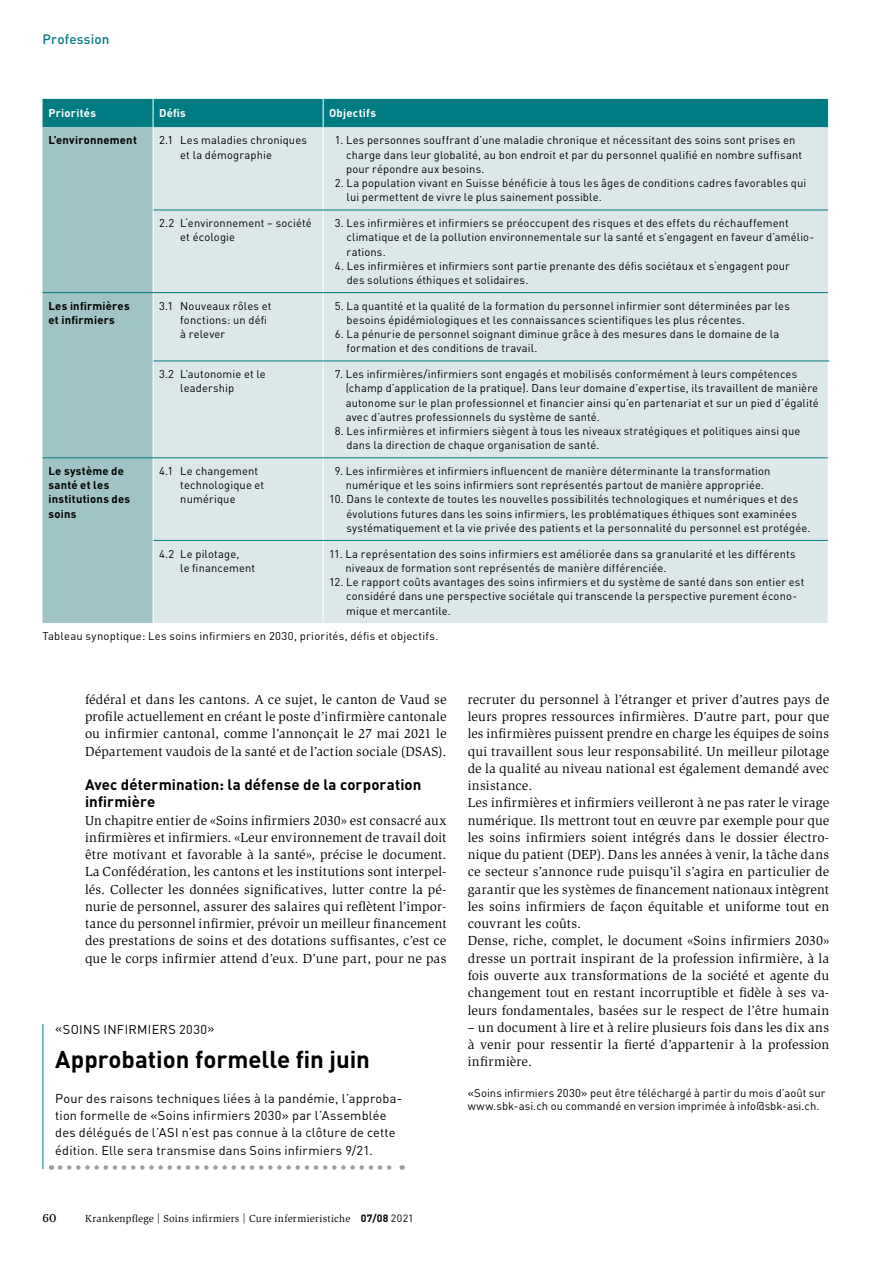
<style>
.page{position:relative;width:893px;height:1263px;background:#fff}
.page>*{position:absolute;margin:0;border:0;box-sizing:border-box;transform-origin:0 0}
.t1{font:700 24px "DIN Pro";color:#000}
.t2{font:700 15px/17.2px "DIN Pro";letter-spacing:.01em;color:#000}
.t3{font:13.5px/17.2px "Slimbach Std";letter-spacing:.01em;color:#000;text-align:justify}
.t4{font:500 13.5px "DIN Pro";letter-spacing:.015em;color:#007b81}
.t5{font:12.75px/17.2px "DIN Pro";letter-spacing:.015em;color:#000}
.t6{font:700 12px "Esta Pro";color:#000}
.t7{font:11.25px/14.2px "DIN Pro";letter-spacing:.015em;color:#000}
.t8{font:700 11.25px/14.2px "DIN Pro";letter-spacing:.02em;color:#000}
.t9{font:700 11.25px "DIN Pro";letter-spacing:.02em;color:#fff}
.t10{font:10.5px "Slimbach Std";letter-spacing:.025em;color:#000}
.s1{font-family:"DIN Pro";font-weight:700}
.s2{font-family:"DIN Pro"}
</style>
<div class="page">
<svg style="left:60px;top:1165px;width:343px;height:5px"></svg>
<hr style="left:43px;top:1024px;width:1px;height:145px;background:#007b81">
<div style="left:43px;top:127px;width:110px;height:496px;background:#a0c3c5"></div>
<div style="left:154px;top:127px;width:674px;height:496px;background:#dce8e8"></div>
<hr style="left:323px;top:127px;width:1px;height:83px;background:#fff">
<hr style="left:323px;top:210px;width:1px;height:82px;background:#fff">
<hr style="left:323px;top:293px;width:1px;height:68px;background:#fff">
<hr style="left:323px;top:458px;width:1px;height:82px;background:#fff">
<hr style="left:323px;top:541px;width:1px;height:82px;background:#fff">
<hr style="left:323px;top:361px;width:1px;height:96px;background:#fff">
<div style="left:43px;top:99px;width:785px;height:28px;background:#007b81"></div>
<hr style="left:43px;top:292px;width:110px;height:1px;background:#007b81">
<hr style="left:153px;top:292px;width:170px;height:1px;background:#007b81">
<hr style="left:323px;top:292px;width:505px;height:1px;background:#007b81">
<hr style="left:43px;top:457px;width:110px;height:1px;background:#007b81">
<hr style="left:153px;top:457px;width:170px;height:1px;background:#007b81">
<hr style="left:323px;top:457px;width:505px;height:1px;background:#007b81">
<hr style="left:153px;top:210px;width:170px;height:1px;background:#007b81">
<hr style="left:323px;top:210px;width:505px;height:1px;background:#007b81">
<hr style="left:153px;top:361px;width:170px;height:1px;background:#007b81">
<hr style="left:323px;top:361px;width:506px;height:1px;background:#007b81">
<hr style="left:153px;top:540px;width:170px;height:1px;background:#007b81">
<hr style="left:323px;top:540px;width:505px;height:1px;background:#007b81">
<p class="t4" style="left:43px;top:30px;width:69px">Profession</p>
<p class="t9" style="left:48px;top:105px;width:49px">Priorités</p>
<p class="t9" style="left:159px;top:105px;width:28px">Défis</p>
<p class="t9" style="left:329px;top:105px;width:48px">Objectifs</p>
<p class="t8" style="left:48px;top:133px;width:90px">L’environnement</p>
<p class="t7" style="left:180px;top:133px;width:128px;text-indent:-21px">2.1 Les maladies chroniques et la démographie</p>
<p class="t7" style="left:346px;top:133px;width:458px;text-indent:-11px">1. Les personnes souffrant d’une maladie chronique et nécessitant des soins sont prises en charge dans leur globalité, au bon endroit et par du personnel qualifié en nombre suffisant pour répondre aux besoins.</p>
<p class="t7" style="left:347px;top:176px;width:461px;text-indent:-12px">2. La population vivant en Suisse bénéficie à tous les âges de conditions cadres favorables qui lui permettent de vivre le plus sainement possible.</p>
<p class="t7" style="left:180px;top:215px;width:133px;text-indent:-21px">2.2 L‘environnement – société et écologie</p>
<p class="t7" style="left:347px;top:215px;width:469px;text-indent:-12px">3. Les infirmières et infirmiers se préoccupent des risques et des effets du réchauffement climatique et de la pollution environnementale sur la santé et s’engagent en faveur d’amélio&shy;rations.</p>
<p class="t7" style="left:347px;top:258px;width:445px;text-indent:-12px">4. Les infirmières et infirmiers sont partie prenante des défis sociétaux et s‘engagent pour des solutions éthiques et solidaires.</p>
<p class="t8" style="left:48px;top:298px;width:83px">Les infirmières et infirmiers</p>
<p class="t7" style="left:180px;top:298px;width:93px;text-indent:-21px">3.1 Nouveaux rôles et fonctions: un défi à relever</p>
<p class="t7" style="left:347px;top:298px;width:445px;text-indent:-12px">5. La quantité et la qualité de la formation du personnel infirmier sont déterminées par les besoins épidémiologiques et les connaissances scientifiques les plus récentes.</p>
<p class="t7" style="left:347px;top:327px;width:434px;text-indent:-12px">6. La pénurie de personnel soignant diminue grâce à des mesures dans le domaine de la formation et des conditions de travail.</p>
<p class="t7" style="left:180px;top:366px;width:87px;text-indent:-21px">3.2 L’autonomie et le leadership</p>
<p class="t7" style="left:346px;top:366px;width:475px;text-indent:-11px">7. Les infirmières/infirmiers sont engagés et mobilisés conformément à leurs compétences (champ d’application de la pratique). Dans leur domaine d’expertise, ils travaillent de manière autonome sur le plan professionnel et financier ainsi qu’en partenariat et sur un pied d’égalité avec d’autres professionnels du système de santé.</p>
<p class="t7" style="left:347px;top:423px;width:455px;text-indent:-12px">8. Les infirmières et infirmiers siègent à tous les niveaux stratégiques et politiques ainsi que dans la direction de chaque organisation de santé.</p>
<p class="t8" style="left:48px;top:463px;width:83px">Le système de santé et les institutions des soins</p>
<p class="t7" style="left:180px;top:463px;width:85px;text-indent:-21px">4.1 Le changement technologique et numérique</p>
<p class="t7" style="left:335px;top:463px;width:437px;text-align:center">9. Les infirmières et infirmiers influencent de manière déterminante la transformation numérique et les soins infirmiers sont représentés partout de manière appropriée.</p>
<p class="t7" style="left:346px;top:492px;width:466px;text-indent:-17px">10. Dans le contexte de toutes les nouvelles possibilités technologiques et numériques et des évolutions futures dans les soins infirmiers, les problématiques éthiques sont examinées systématiquement et la vie privée des patients et la personnalité du personnel est protégée.</p>
<p class="t7" style="left:180px;top:546px;width:76px;text-indent:-21px">4.2 Le pilotage,<br>le financement</p>
<p class="t7" style="left:345px;top:546px;width:452px;text-indent:-16px">11. La représentation des soins infirmiers est améliorée dans sa granularité et les différents niveaux de formation sont représentés de manière différenciée.</p>
<p class="t7" style="left:346px;top:574px;width:460px;text-indent:-17px">12. Le rapport coûts avantages des soins infirmiers et du système de santé dans son entier est considéré dans une perspective sociétale qui transcende la perspective purement écono&shy;mique et mercantile.</p>
<p class="t7" style="left:43px;top:628px;width:397px">Tableau synoptique: Les soins infirmiers en 2030, priorités, défis et objectifs.</p>
<p class="t3" style="left:85px;top:691px;width:363px">fédéral et dans les cantons. A ce sujet, le canton de Vaud se profile actuellement en créant le poste d’infirmière cantonale ou infirmier cantonal, comme l’annonçait le 27 mai 2021 le Département vaudois de la santé et de l’action sociale (DSAS).</p>
<h2 class="t2" style="left:85px;top:775px;width:338px">Avec détermination: la défense de la corporation infirmière</h2>
<p class="t3" style="left:85px;top:812px;width:363px">Un chapitre entier de «Soins infirmiers 2030» est consacré aux infirmières et infirmiers. «Leur environnement de travail doit être motivant et favorable à la santé», précise le document.<br>La Confédération, les cantons et les institutions sont interpel&shy;lés. Collecter les données significatives, lutter contre la pé&shy;nurie de personnel, assurer des salaires qui reflètent l’impor&shy;tance du personnel infirmier, prévoir un meilleur financement des prestations de soins et des dotations suffisantes, c’est ce que le corps infirmier attend d’eux. D’une part, pour ne pas</p>
<p class="t5" style="left:55px;top:1020px;width:161px">«SOINS INFIRMIERS 2030»</p>
<h1 class="t1" style="left:55px;top:1043px;width:316px">Approbation formelle fin juin</h1>
<p class="t5" style="left:55px;top:1089px;width:348px">Pour des raisons techniques liées à la pandémie, l’approba&shy;tion formelle de «Soins infirmiers 2030» par l’Assemblée des délégués de l’ASI n’est pas connue à la clôture de cette édition. Elle sera transmise dans Soins infirmiers 9/21.</p>
<p class="t3" style="left:468px;top:691px;width:363px;text-align:left">recruter du personnel à l’étranger et priver d’autres pays de leurs propres ressources infirmières. D’autre part, pour que les infirmières puissent prendre en charge les équipes de soins qui travaillent sous leur responsabilité. Un meilleur pilotage de la qualité au niveau national est également demandé avec insistance.<br>Les infirmières et infirmiers veilleront à ne pas rater le virage numérique. Ils mettront tout en œuvre par exemple pour que les soins infirmiers soient intégrés dans le dossier électro&shy;nique du patient (DEP). Dans les années à venir, la tâche dans ce secteur s’annonce rude puisqu’il s’agira en particulier de garantir que les systèmes de financement nationaux intègrent les soins infirmiers de façon équitable et uniforme tout en couvrant les coûts.<br>Dense, riche, complet, le document «Soins infirmiers 2030» dresse un portrait inspirant de la profession infirmière, à la fois ouverte aux transformations de la société et agente du changement tout en restant incorruptible et fidèle à ses va&shy;leurs fondamentales, basées sur le respect de l’être humain</p>
<p class="t3" style="left:468px;top:1019px;width:363px">– un document à lire et à relire plusieurs fois dans les dix ans à venir pour ressentir la fierté d’appartenir à la profession infirmière.</p>
<p class="t7" style="left:468px;top:1086px;width:359px;line-height:13.5px">«Soins infirmiers 2030» peut être téléchargé à partir du mois d’août sur www.sbk-asi.ch ou commandé en version imprimée à info@sbk-asi.ch.</p>
<p class="t6" style="left:43px;top:1209px;width:15px">60</p>
<p class="t10" style="left:85px;top:1212px;width:330px">Krankenpflege | Soins infirmiers | Cure infermieristiche <span class="s1">07/08</span> <span class="s2">2021</span></p>
</div>
